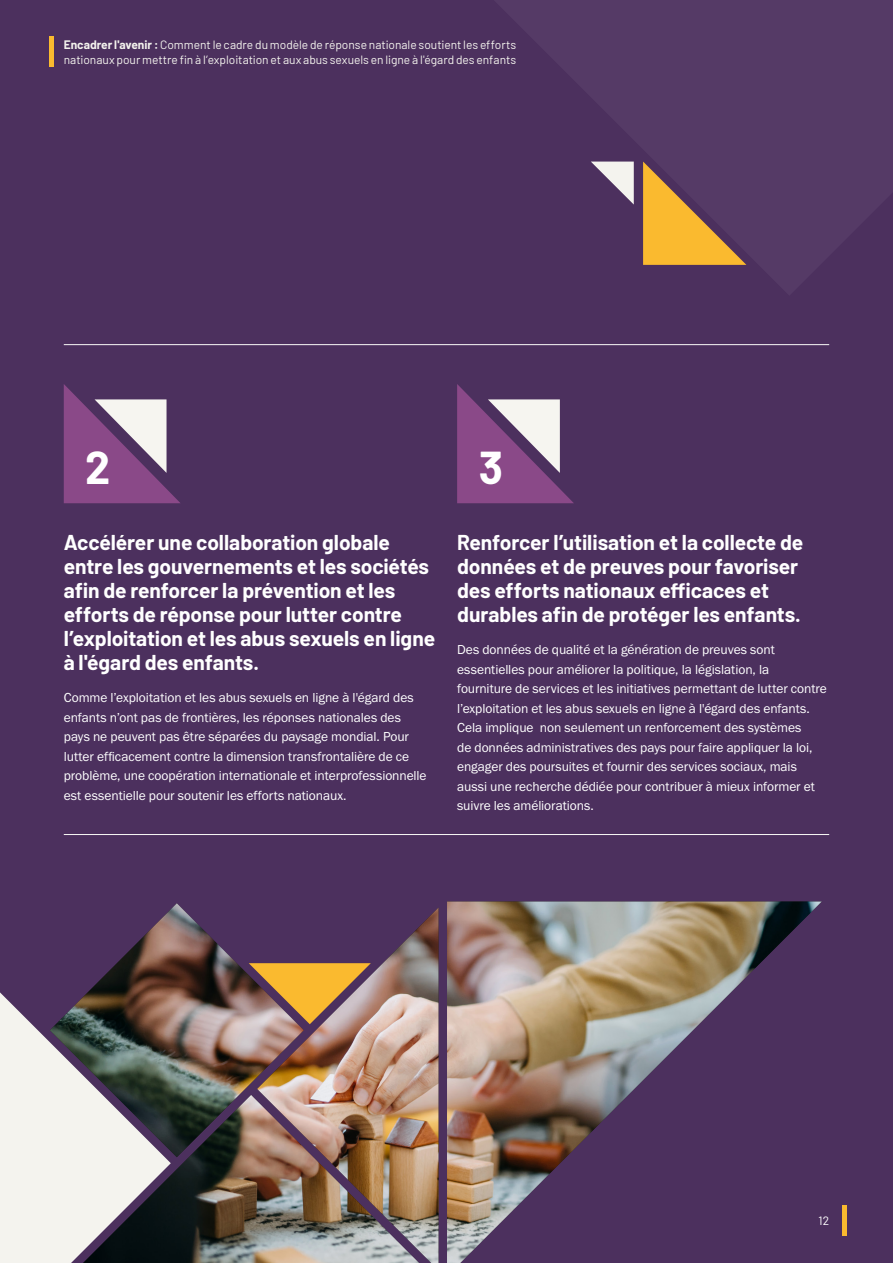
<style>
.page{position:relative;width:893px;height:1263px;background:#4c305e}
.page>*{position:absolute;margin:0;border:0;box-sizing:border-box;transform-origin:0 0}
.t1{font:700 45px "Barlow";color:#fff}
.t2{font:700 21px/24px "Barlow";letter-spacing:-.005em;color:#fff}
.t3{font:13.5px/19.5px "Franklin Gothic URW Boo";letter-spacing:-.005em;color:#fff}
.t4{font:12px/15px "Barlow";letter-spacing:-.005em;color:#f4f3ee}
.t5{font:12px "Barlow";color:#fff}
.s1{font-weight:700}
</style>
<div class="page">
<div style="left:842px;top:1205px;width:5px;height:31px;background:#faba2f"></div>
<svg style="left:64px;top:384px;width:116px;height:119px"></svg>
<svg style="left:457px;top:384px;width:117px;height:119px"></svg>
<hr style="left:64px;top:344px;width:765px;height:1px;background:#f9f9f7">
<hr style="left:64px;top:834px;width:765px;height:1px;background:#f9f9f7">
<svg style="left:0;top:992px;width:50px;height:271px;background:#e3e0e0"></svg>
<img style="left:50px;top:901px;width:772px;height:362px">
<svg style="left:643px;top:162px;width:103px;height:103px"></svg>
<svg style="left:591px;top:162px;width:43px;height:43px"></svg>
<div style="left:49px;top:37px;width:5px;height:30px;background:#faba2f"></div>
<p class="t4" style="left:64px;top:36px;width:454px"><span class="s1">Encadrer l'avenir :</span> Comment le cadre du modèle de réponse nationale soutient les efforts nationaux pour mettre fin à l’exploitation et aux abus sexuels en ligne à l'égard des enfants</p>
<p class="t1" style="left:85px;top:435px;width:27px">2</p>
<p class="t2" style="left:64px;top:529px;width:373px">Accélérer une collaboration globale entre les gouvernements et les sociétés afin de renforcer la prévention et les efforts de réponse pour lutter contre l’exploitation et les abus sexuels en ligne à l'égard des enfants.</p>
<p class="t3" style="left:64px;top:688px;width:364px">Comme l’exploitation et les abus sexuels en ligne à l'égard des enfants n’ont pas de frontières, les réponses nationales des pays ne peuvent pas être séparées du paysage mondial. Pour lutter efficacement contre la dimension transfrontalière de ce problème, une coopération internationale et interprofessionnelle est essentielle pour soutenir les efforts nationaux.</p>
<p class="t1" style="left:479px;top:435px;width:26px">3</p>
<p class="t2" style="left:457px;top:529px;width:348px">Renforcer l’utilisation et la collecte de données et de preuves pour favoriser des efforts nationaux efficaces et durables afin de protéger les enfants.</p>
<p class="t3" style="left:457px;top:640px;width:371px">Des données de qualité et la génération de preuves sont essentielles pour améliorer la politique, la législation, la fourniture de services et les initiatives permettant de lutter contre l’exploitation et les abus sexuels en ligne à l'égard des enfants.<br>Cela implique non seulement un renforcement des systèmes<br>de données administratives des pays pour faire appliquer la loi, engager des poursuites et fournir des services sociaux, mais aussi une recherche dédiée pour contribuer à mieux informer et suivre les améliorations.</p>
<p class="t5" style="left:818px;top:1213px;width:12px">12</p>
</div>
